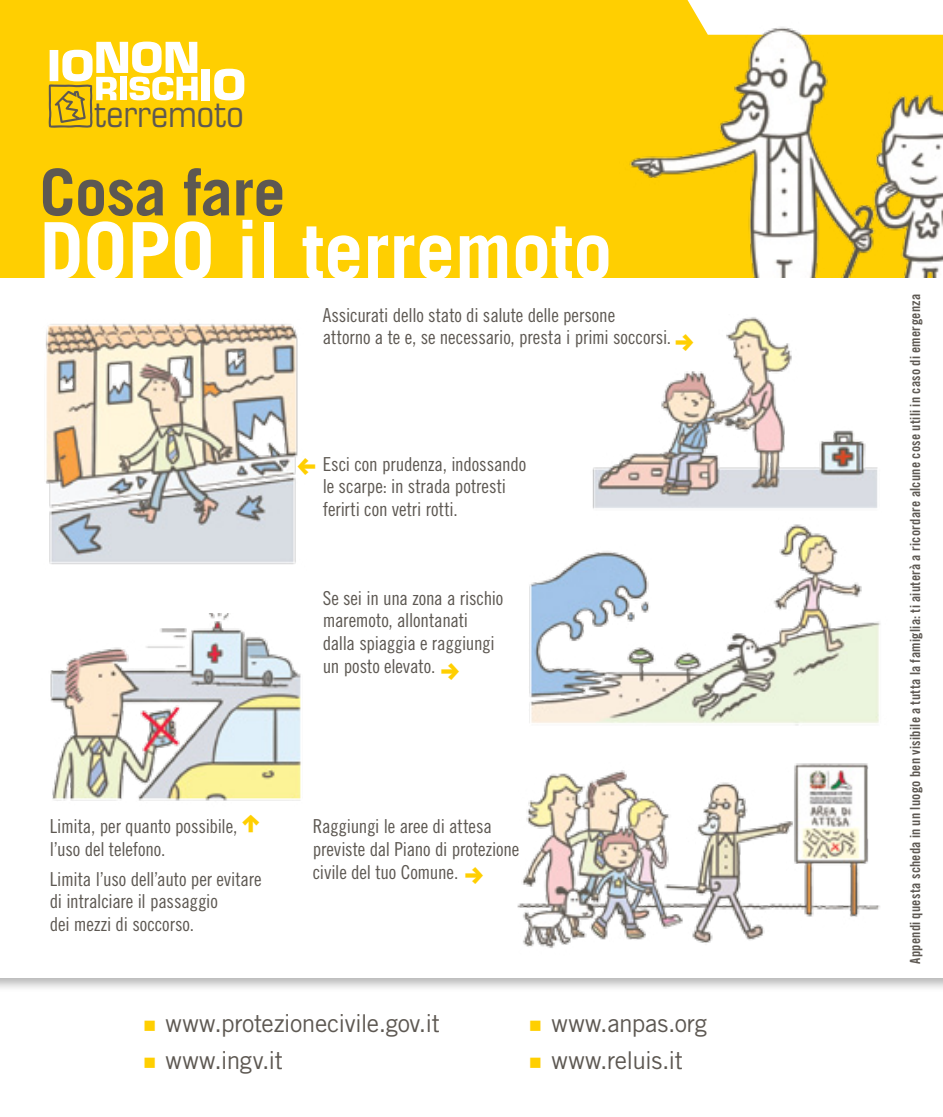
<style>
.page{position:relative;width:943px;height:1117px;background:#fff}
.page>*{position:absolute;margin:0;border:0;box-sizing:border-box;transform-origin:0 0}
.t1{font:700 78.58px "Trade Gothic LT Std";color:#fff}
.t2{font:700 64.58px "Trade Gothic LT Std";letter-spacing:-.01em;color:#5d5852}
.t3{font:condensed 37.27px "Eurostile LT Std";color:#5d5852}
.t4{font:24.5px "Trade Gothic LT Std";letter-spacing:-.015em;color:#5d5852}
.t5{font:19.25px/22.8px "Trade Gothic LT Std Cn 18";letter-spacing:-.01em;color:#5d5852}
.t6{font:14px "Trade Gothic LT Std Bd Cn 20";letter-spacing:.02em;color:#5d5852}
</style>
<div class="page">
<div style="left:0;top:0;width:693px;height:278px;background:#ffcf01"></div>
<img style="left:619px;top:9px;width:324px;height:269px">
<div style="left:0;top:349px;width:943px;height:642px;background:#000;opacity:.3"></div>
<div style="left:0;top:278px;width:943px;height:699px;background:#fff"></div>
<div style="left:201px;top:69px;width:9px;height:31px;background:#fff"></div>
<svg style="left:214px;top:69px;width:30px;height:31px"></svg>
<img style="left:592px;top:317px;width:286px;height:192px">
<img style="left:529px;top:524px;width:352px;height:202px">
<img style="left:517px;top:763px;width:363px;height:185px">
<img style="left:46px;top:323px;width:252px;height:242px">
<img style="left:50px;top:613px;width:251px;height:188px">
<svg style="left:48px;top:42px;width:150px;height:86px"></svg>
<svg style="left:675px;top:334px;width:18px;height:17px"></svg>
<h3 class="t3" style="left:94px;top:92px;width:151px">terremoto</h3>
<h2 class="t2" style="left:40px;top:153px;width:247px">Cosa fare</h2>
<h1 class="t1" style="left:40px;top:202px;width:574px">DOPO il terremoto</h1>
<p class="t5" style="left:323px;top:303px;width:350px">Assicurati dello stato di salute delle persone<br>attorno a te e, se necessario, presta i primi soccorsi.</p>
<p class="t5" style="left:323px;top:452px;width:205px">Esci con prudenza, indossando le scarpe: in strada potresti ferirti con vetri rotti.</p>
<p class="t5" style="left:323px;top:586px;width:182px">Se sei in una zona a rischio maremoto, allontanati dalla spiaggia e raggiungi un posto elevato.</p>
<p class="t5" style="left:50px;top:814px;width:189px">Limita, per quanto possibile, l’uso del telefono.</p>
<p class="t5" style="left:50px;top:866px;width:213px">Limita l’uso dell’auto per evitare di intralciare il passaggio<br>dei mezzi di soccorso.</p>
<p class="t5" style="left:313px;top:814px;width:208px">Raggiungi le aree di attesa previste dal Piano di protezione civile del tuo Comune.</p>
<p class="t4" style="left:166px;top:1008px;width:276px">www.protezionecivile.gov.it</p>
<p class="t4" style="left:551px;top:1008px;width:157px">www.anpas.org</p>
<p class="t4" style="left:166px;top:1045px;width:119px">www.ingv.it</p>
<p class="t4" style="left:551px;top:1045px;width:133px">www.reluis.it</p>
<p class="t6" style="left:906px;top:963px;width:671px;rotate:-90deg">Appendi questa scheda in un luogo ben visibile a tutta la famiglia: ti aiuterà a ricordare alcune cose utili in caso di emergenza</p>
</div>
